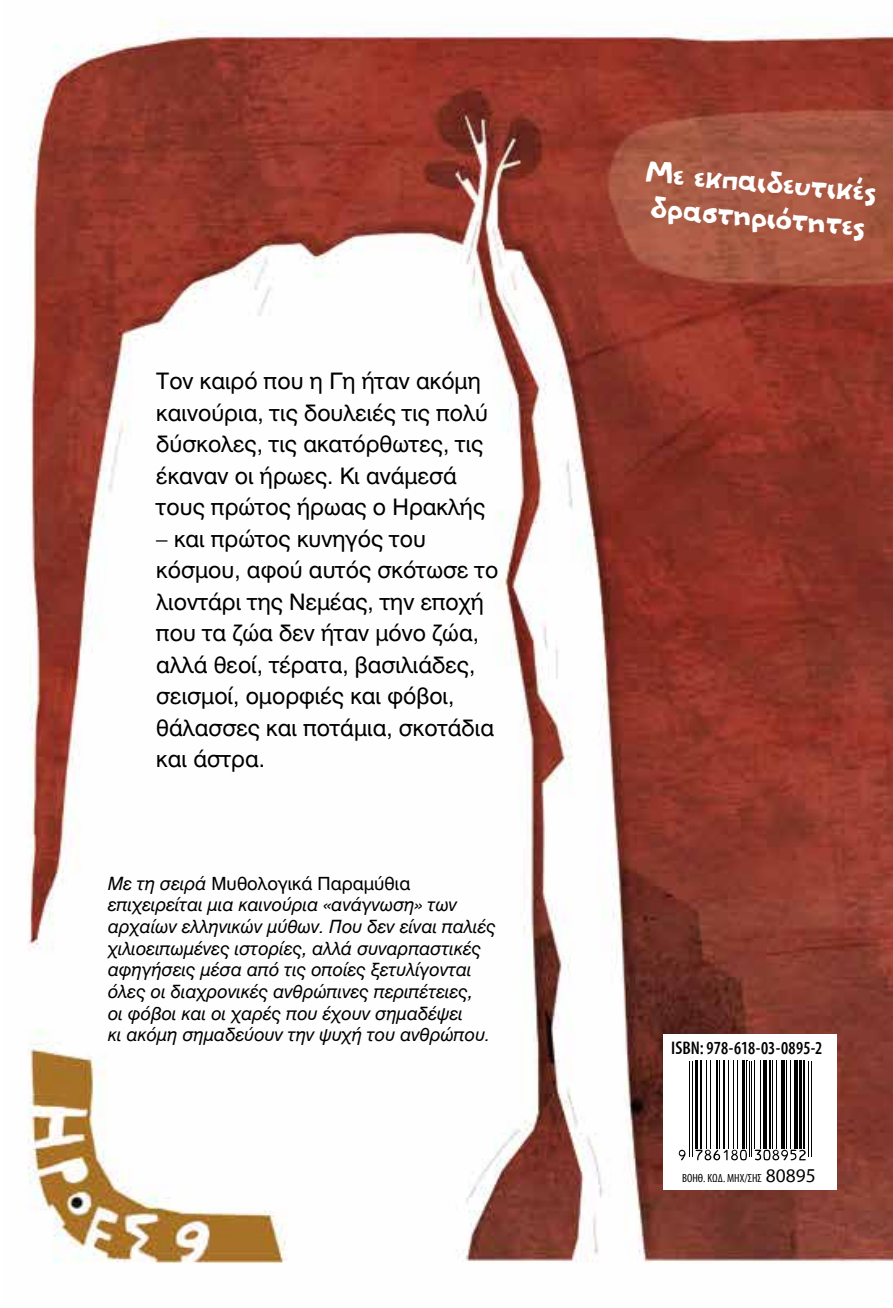
<style>
.page{position:relative;width:893px;height:1308px;background:#fff}
.page>*{position:absolute;margin:0;border:0;box-sizing:border-box;transform-origin:0 0}
.t1{font:40.05px/35.1px "PF Amateur Flat Solid";color:#fff}
.t2{font:22.5px/31.5px "UB Helvetica";color:#000}
.t3{font:500 18.45px "Myriad Condensed Greek";letter-spacing:.005em;color:#000}
.t4{font:18px/21.6px "UB Helvetica Italic";color:#000}
.t5{font:18px "UB Helvetica";color:#000}
.t6{font:11.92px "Myriad Condensed Greek";color:#000}
.s1{font-family:"UB Helvetica Italic"}
.s2{font-family:"Myriad Greek";font-size:19.57px}
</style>
<div class="page">
<img style="left:28px;top:21px;width:865px;height:1243px">
<div style="left:663px;top:1034px;width:174px;height:156px;background:#fff"></div>
<div style="left:675px;top:1059px;width:150px;height:104px;background:linear-gradient(to right,#fff,#fff)"></div>
<hr style="left:675px;top:1060px;width:1px;height:96px;background:#fff">
<hr style="left:676px;top:1060px;width:2px;height:96px;background:#fff">
<hr style="left:678px;top:1060px;width:1px;height:96px;background:#fff">
<hr style="left:679px;top:1060px;width:1px;height:96px;background:#fff">
<hr style="left:680px;top:1060px;width:2px;height:96px;background:#fff">
<hr style="left:682px;top:1060px;width:1px;height:96px;background:#fff">
<hr style="left:683px;top:1060px;width:1px;height:96px;background:#fff">
<hr style="left:684px;top:1060px;width:1px;height:96px;background:#fff">
<hr style="left:685px;top:1060px;width:2px;height:96px;background:#fff">
<hr style="left:687px;top:1060px;width:1px;height:96px;background:#fff">
<hr style="left:688px;top:1060px;width:1px;height:96px;background:#fff">
<hr style="left:689px;top:1060px;width:2px;height:96px;background:#000">
<hr style="left:691px;top:1060px;width:1px;height:96px;background:#fff">
<hr style="left:692px;top:1060px;width:1px;height:96px;background:#000">
<hr style="left:693px;top:1060px;width:2px;height:96px;background:#fff">
<hr style="left:695px;top:1060px;width:3px;height:88px;background:#000">
<hr style="left:698px;top:1060px;width:2px;height:88px;background:#fff">
<hr style="left:700px;top:1060px;width:2px;height:88px;background:#000">
<hr style="left:702px;top:1060px;width:2px;height:88px;background:#fff">
<hr style="left:704px;top:1060px;width:1px;height:88px;background:#fff">
<hr style="left:705px;top:1060px;width:1px;height:88px;background:#fff">
<hr style="left:706px;top:1060px;width:1px;height:88px;background:#000">
<hr style="left:707px;top:1060px;width:2px;height:88px;background:#fff">
<hr style="left:709px;top:1060px;width:1px;height:88px;background:#fff">
<hr style="left:710px;top:1060px;width:1px;height:88px;background:#000">
<hr style="left:711px;top:1060px;width:2px;height:88px;background:#fff">
<hr style="left:713px;top:1060px;width:1px;height:88px;background:#fff">
<hr style="left:714px;top:1060px;width:1px;height:88px;background:#fff">
<hr style="left:715px;top:1060px;width:2px;height:88px;background:#fff">
<hr style="left:717px;top:1060px;width:1px;height:88px;background:#000">
<hr style="left:718px;top:1060px;width:1px;height:88px;background:#fff">
<hr style="left:719px;top:1060px;width:1px;height:88px;background:#000">
<hr style="left:720px;top:1060px;width:2px;height:88px;background:#fff">
<hr style="left:722px;top:1060px;width:1px;height:88px;background:#fff">
<hr style="left:723px;top:1060px;width:3px;height:88px;background:#000">
<hr style="left:726px;top:1060px;width:1px;height:88px;background:#fff">
<hr style="left:727px;top:1060px;width:1px;height:88px;background:#fff">
<hr style="left:728px;top:1060px;width:1px;height:88px;background:#000">
<hr style="left:729px;top:1060px;width:2px;height:88px;background:#fff">
<hr style="left:731px;top:1060px;width:1px;height:88px;background:#fff">
<hr style="left:732px;top:1060px;width:1px;height:88px;background:#fff">
<hr style="left:733px;top:1060px;width:2px;height:88px;background:#000">
<hr style="left:735px;top:1060px;width:1px;height:88px;background:#fff">
<hr style="left:736px;top:1060px;width:1px;height:88px;background:#fff">
<hr style="left:737px;top:1060px;width:1px;height:88px;background:#000">
<hr style="left:738px;top:1060px;width:2px;height:88px;background:#fff">
<hr style="left:740px;top:1060px;width:1px;height:88px;background:#fff">
<hr style="left:741px;top:1060px;width:1px;height:88px;background:#fff">
<hr style="left:742px;top:1060px;width:3px;height:88px;background:#000">
<hr style="left:745px;top:1060px;width:1px;height:88px;background:#fff">
<hr style="left:746px;top:1060px;width:2px;height:88px;background:#000">
<hr style="left:748px;top:1060px;width:1px;height:96px;background:#fff">
<hr style="left:749px;top:1060px;width:1px;height:96px;background:#000">
<hr style="left:750px;top:1060px;width:1px;height:96px;background:#fff">
<hr style="left:751px;top:1060px;width:2px;height:96px;background:#000">
<hr style="left:753px;top:1060px;width:1px;height:96px;background:#fff">
<hr style="left:754px;top:1060px;width:1px;height:88px;background:#000">
<hr style="left:755px;top:1060px;width:2px;height:88px;background:#fff">
<hr style="left:757px;top:1060px;width:1px;height:88px;background:#fff">
<hr style="left:758px;top:1060px;width:1px;height:88px;background:#fff">
<hr style="left:759px;top:1060px;width:1px;height:88px;background:#fff">
<hr style="left:760px;top:1060px;width:2px;height:88px;background:#000">
<hr style="left:762px;top:1060px;width:1px;height:88px;background:#fff">
<hr style="left:763px;top:1060px;width:4px;height:88px;background:#000">
<hr style="left:767px;top:1060px;width:1px;height:88px;background:#fff">
<hr style="left:768px;top:1060px;width:1px;height:88px;background:#fff">
<hr style="left:769px;top:1060px;width:2px;height:88px;background:#000">
<hr style="left:771px;top:1060px;width:1px;height:88px;background:#fff">
<hr style="left:772px;top:1060px;width:1px;height:88px;background:#000">
<hr style="left:773px;top:1060px;width:2px;height:88px;background:#fff">
<hr style="left:775px;top:1060px;width:1px;height:88px;background:#fff">
<hr style="left:776px;top:1060px;width:1px;height:88px;background:#000">
<hr style="left:777px;top:1060px;width:2px;height:88px;background:#fff">
<hr style="left:779px;top:1060px;width:1px;height:88px;background:#fff">
<hr style="left:780px;top:1060px;width:1px;height:88px;background:#fff">
<hr style="left:781px;top:1060px;width:4px;height:88px;background:#000">
<hr style="left:785px;top:1060px;width:1px;height:88px;background:#fff">
<hr style="left:786px;top:1060px;width:2px;height:88px;background:#000">
<hr style="left:788px;top:1060px;width:1px;height:88px;background:#fff">
<hr style="left:789px;top:1060px;width:1px;height:88px;background:#fff">
<hr style="left:790px;top:1060px;width:1px;height:88px;background:#000">
<hr style="left:791px;top:1060px;width:2px;height:88px;background:#fff">
<hr style="left:793px;top:1060px;width:1px;height:88px;background:#fff">
<hr style="left:794px;top:1060px;width:4px;height:88px;background:#000">
<hr style="left:798px;top:1060px;width:1px;height:88px;background:#fff">
<hr style="left:799px;top:1060px;width:3px;height:88px;background:#000">
<hr style="left:802px;top:1060px;width:1px;height:88px;background:#fff">
<hr style="left:803px;top:1060px;width:3px;height:88px;background:#000">
<hr style="left:806px;top:1060px;width:1px;height:88px;background:#fff">
<hr style="left:807px;top:1060px;width:1px;height:88px;background:#fff">
<hr style="left:808px;top:1060px;width:2px;height:96px;background:#000">
<hr style="left:810px;top:1060px;width:1px;height:96px;background:#fff">
<hr style="left:811px;top:1060px;width:1px;height:96px;background:#000">
<hr style="left:812px;top:1060px;width:1px;height:96px;background:#fff">
<hr style="left:813px;top:1060px;width:2px;height:96px;background:#fff">
<hr style="left:815px;top:1060px;width:1px;height:96px;background:#fff">
<hr style="left:816px;top:1060px;width:1px;height:96px;background:#fff">
<hr style="left:817px;top:1060px;width:2px;height:96px;background:#fff">
<hr style="left:819px;top:1060px;width:1px;height:96px;background:#fff">
<hr style="left:820px;top:1060px;width:1px;height:96px;background:#fff">
<hr style="left:821px;top:1060px;width:1px;height:96px;background:#fff">
<hr style="left:822px;top:1060px;width:2px;height:96px;background:#fff">
<hr style="left:824px;top:1060px;width:1px;height:96px;background:#fff">
<svg style="left:696px;top:1149px;width:51px;height:11px"></svg>
<svg style="left:755px;top:1149px;width:51px;height:11px"></svg>
<svg style="left:679px;top:1149px;width:7px;height:11px"></svg>
<p class="t2" style="left:156px;top:365px;width:333px">Τον καιρό που η Γη ήταν ακόμη καινούρια, τις δουλειές τις πολύ δύσκολες, τις ακατόρθωτες, τις έκαναν οι ήρωες. Κι ανάμεσά τους πρώτος ήρωας ο Ηρακλής</p>
<p class="t2" style="left:156px;top:523px;width:343px">– και πρώτος κυνηγός του κόσμου, αφού αυτός σκότωσε το λιοντάρι της Νεμέας, την εποχή που τα ζώα δεν ήταν μόνο ζώα, αλλά θεοί, τέρατα, βασιλιάδες, σεισμοί, ομορφιές και φόβοι, θάλασσες και ποτάμια, σκοτάδια και άστρα.</p>
<p class="t5" style="left:108px;top:872px;width:304px"><span class="s1">Με τη σειρά</span> Μυθολογικά Παραμύθια</p>
<p class="t4" style="left:108px;top:894px;width:389px">επιχειρείται μια καινούρια «ανάγνωση» των αρχαίων ελληνικών μύθων. Που δεν είναι παλιές χιλιοειπωμένες ιστορίες, αλλά συναρπαστικές αφηγήσεις μέσα από τις οποίες ξετυλίγονται όλες οι διαχρονικές ανθρώπινες περιπέτειες,<br>οι φόβοι και οι χαρές που έχουν σημαδέψει<br>κι ακόμη σημαδεύουν την ψυχή του ανθρώπου.</p>
<h1 class="t1" style="left:648px;top:155px;width:233px;rotate:5deg">Με εκπαιδευτικές δραστηριότητες</h1>
<p class="t3" style="left:671px;top:1039px;width:153px">ISBN: 978-618-03-0895-2</p>
<p class="t6" style="left:682px;top:1171px;width:135px">ΒΟΗΘ. ΚΩΔ. ΜΗΧ/ΣΗΣ <span class="s2">80895</span></p>
</div>
